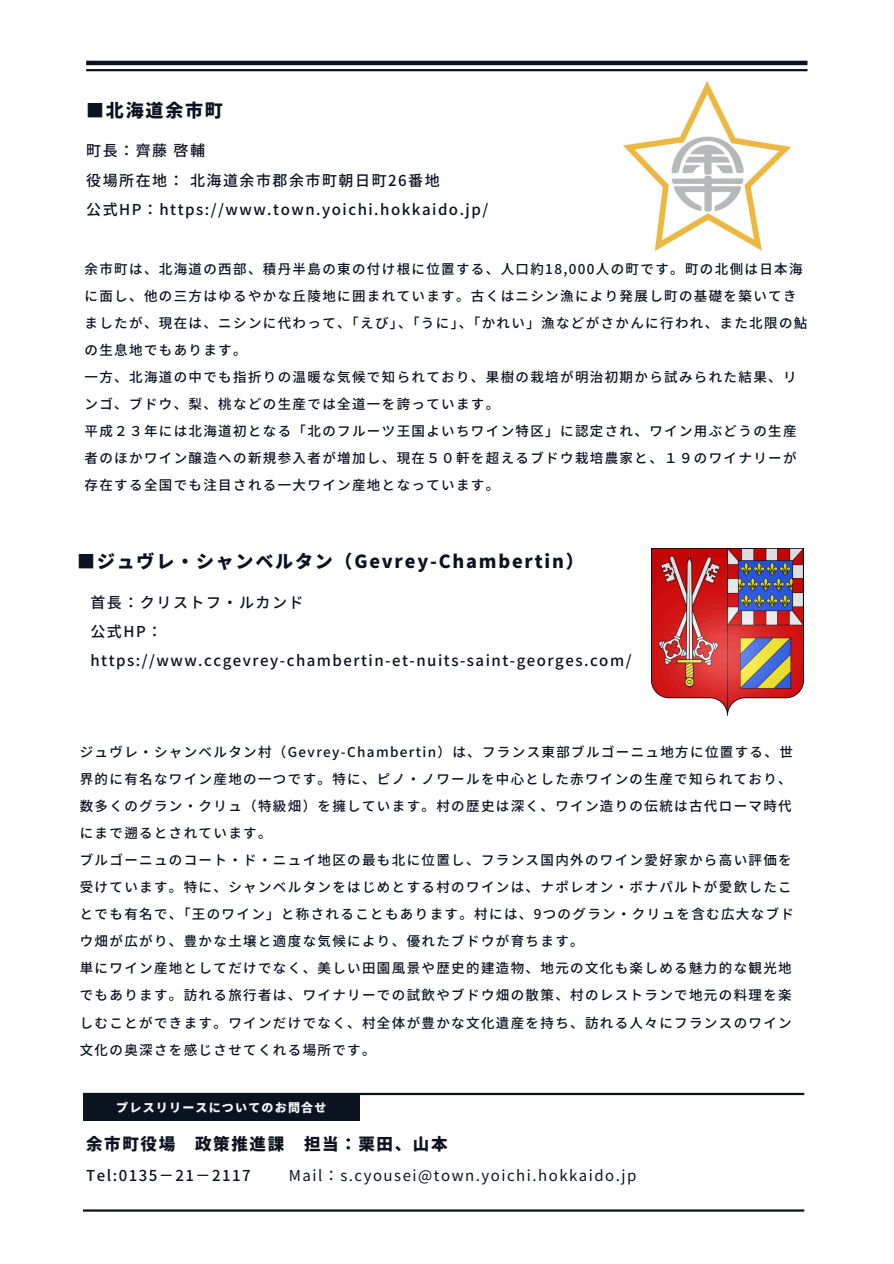
<style>
.page{position:relative;width:894px;height:1264px;background:#fff}
.page>*{position:absolute;margin:0;border:0;box-sizing:border-box;transform-origin:0 0}
.t1{font:900 18px "Noto Sans JP";letter-spacing:.1em;color:#0b1320}
.t2{font:900 16.5px "Noto Sans JP";letter-spacing:.1em;color:#0b1320}
.t3{font:500 15px/29.2px "Noto Sans JP";letter-spacing:.1em;color:#0b1320}
.t4{font:15px "Noto Sans JP";letter-spacing:.1em;color:#0b1320}
.t5{font:500 13.5px/27px "Noto Sans JP";letter-spacing:.1em;color:#0b1320}
.t6{font:900 12px "Noto Sans JP";letter-spacing:.1em;color:#f3f6fa}
</style>
<div class="page">
<hr style="left:83px;top:1209px;width:721px;height:2px;background:#0b1320">
<hr style="left:83px;top:1092px;width:721px;height:3px;background:#0b1320">
<div style="left:83px;top:1092px;width:277px;height:28px;background:#0b1320"></div>
<hr style="left:86px;top:69px;width:721px;height:2px;background:#0b1320">
<hr style="left:86px;top:61px;width:721px;height:4px;background:#0b1320">
<img style="left:623px;top:81px;width:167px;height:169px">
<img style="left:651px;top:548px;width:152px;height:167px">
<h2 class="t1" style="left:86px;top:96px;width:138px">■北海道余市町</h2>
<p class="t3" style="left:86px;top:135px;width:403px">町長：齊藤啓輔<br>役場所在地：北海道余市郡余市町朝日町26番地<br>公式HP：https://www.town.yoichi.hokkaido.jp/</p>
<h1 class="t5" style="left:84px;top:254px;width:724px">余市町は、北海道の西部、積丹半島の東の付け根に位置する、人口約18,000人の町です。町の北側は日本海に面し、他の三方はゆるやかな丘陵地に囲まれています。古くはニシン漁により発展し町の基礎を築いてきましたが、現在は、ニシンに代わって、「えび」、「うに」、「かれい」漁などがさかんに行われ、また北限の鮎の生息地でもあります。<br>一方、北海道の中でも指折りの温暖な気候で知られており、果樹の栽培が明治初期から試みられた結果、リンゴ、ブドウ、梨、桃などの生産では全道一を誇っています。<br>平成２３年には北海道初となる「北のフルーツ王国よいちワイン特区」に認定され、ワイン用ぶどうの生産者のほかワイン醸造への新規参入者が増加し、現在５０軒を超えるブドウ栽培農家と、１９のワイナリーが存在する全国でも注目される一大ワイン産地となっています。</h1>
<p class="t1" style="left:77px;top:547px;width:508px">■ジュヴレ・シャンベルタン（Gevrey-Chambertin）</p>
<h3 class="t3" style="left:90px;top:586px;width:542px">首長：クリストフ・ルカンド<br>公式HP：https://www.ccgevrey-chambertin-et-nuits-saint-georges.com/</h3>
<h2 class="t5" style="left:80px;top:738px;width:715px">ジュヴレ・シャンベルタン村（Gevrey-Chambertin）は、フランス東部ブルゴーニュ地方に位置する、世界的に有名なワイン産地の一つです。特に、ピノ・ノワールを中心とした赤ワインの生産で知られており、数多くのグラン・クリュ（特級畑）を擁しています。村の歴史は深く、ワイン造りの伝統は古代ローマ時代にまで遡るとされています。<br>ブルゴーニュのコート・ド・ニュイ地区の最も北に位置し、フランス国内外のワイン愛好家から高い評価を受けています。特に、シャンベルタンをはじめとする村のワインは、ナポレオン・ボナパルトが愛飲したことでも有名で、「王のワイン」と称されることもあります。村には、9つのグラン・クリュを含む広大なブドウ畑が広がり、豊かな土壌と適度な気候により、優れたブドウが育ちます。<br>単にワイン産地としてだけでなく、美しい田園風景や歴史的建造物、地元の文化も楽しめる魅力的な観光地でもあります。訪れる旅行者は、ワイナリーでの試飲やブドウ畑の散策、村のレストランで地元の料理を楽しむことができます。ワインだけでなく、村全体が豊かな文化遺産を持ち、訪れる人々にフランスのワイン文化の奥深さを感じさせてくれる場所です。</h2>
<p class="t6" style="left:116px;top:1097px;width:212px">プレスリリースについてのお問合せ</p>
<h1 class="t2" style="left:86px;top:1130px;width:363px">余市町役場 政策推進課 担当：栗田、山本</h1>
<h2 class="t3" style="left:86px;top:1160px;width:166px">Tel:0135－ 21－ 2117</h2>
<h2 class="t4" style="left:289px;top:1163px;width:349px">Mail：s.cyousei@town.yoichi.hokkaido.jp</h2>
</div>
